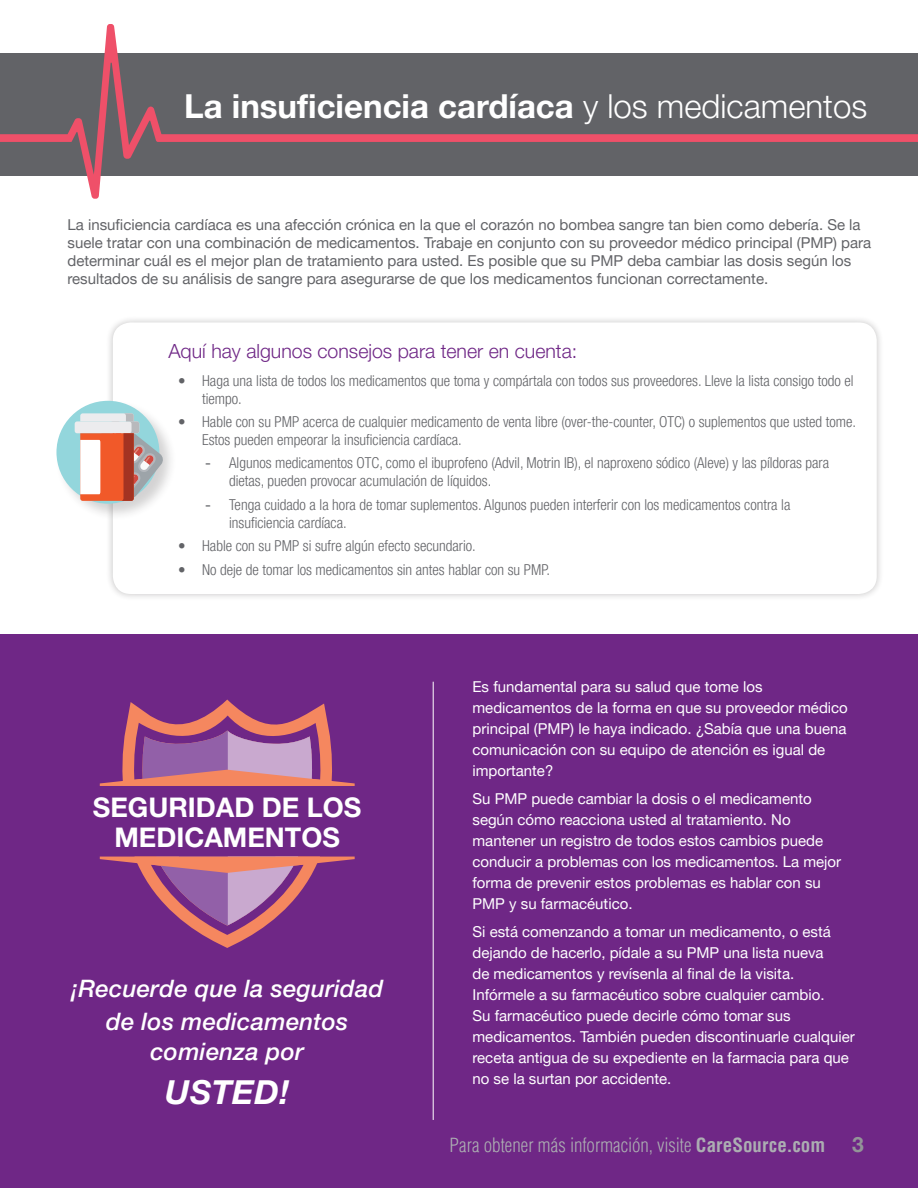
<style>
.page{position:relative;width:918px;height:1188px;background:#fff}
.page>*{position:absolute;margin:0;border:0;box-sizing:border-box;transform-origin:0 0}
.t1{font:700 33px "Helvetica Neue LT Pro";color:#fff}
.t2{font:italic 700 33px "Helvetica Neue LT Pro";letter-spacing:.01em;color:#fff}
.t3{font:700 27px/30px "Helvetica Neue LT Pro";color:#fff;text-align:center}
.t4{font:italic 500 24px/33px "Helvetica Neue LT Pro";letter-spacing:.01em;color:#fff;text-align:center}
.t5{font:700 21px "Helvetica Neue LT Pro";color:#939598}
.t6{font:300 19.5px "Helvetica Neue LT Pro";color:#6f2786}
.t7{font:300 condensed 19.05px "Helvetica LT Pro";color:#acaeb2}
.t8{font:15px/21px "Helvetica Neue LT Pro";color:#fff}
.t9{font:300 condensed 15px/18px "Helvetica Neue LT Pro";color:#626367}
.t10{font:15px/18px "Helvetica Neue LT Pro";color:#626367}
.s1{font-weight:300}
.s2{font-weight:400;font-stretch:normal}
.s3{font-weight:700}
</style>
<div class="page">
<div style="left:0;top:634px;width:918px;height:554px;background:#6f2786"></div>
<div style="left:105px;top:315px;width:779px;height:286px;background:#231f20;opacity:.25"></div>
<hr style="left:433px;top:682px;width:1px;height:438px;background:#fff">
<svg style="left:0;top:24px;width:918px;height:175px;fill:#626367"></svg>
<div style="left:113px;top:322px;width:764px;height:272px;background:#fff;border-radius:18px"></div>
<div style="left:55px;top:399px;width:122px;height:122px;background:#231f20;opacity:.2"></div>
<div style="left:56px;top:401px;width:103px;height:103px;background:#93d6dc;border-radius:50%"></div>
<div style="left:75px;top:421px;width:64px;height:12px;background:#ececee;border-radius:2px"></div>
<svg style="left:80px;top:413px;width:84px;height:88px"></svg>
<svg style="left:100px;top:857px;width:255px;height:91px"></svg>
<svg style="left:100px;top:700px;width:255px;height:86px"></svg>
<h2 class="t1" style="left:184px;top:86px;width:685px">La insuficiencia cardíaca <span class="s1">y los medicamentos</span></h2>
<p class="t10" style="left:68px;top:216px;width:805px">La insuficiencia cardíaca es una afección crónica en la que el corazón no bombea sangre tan bien como debería. Se la suele tratar con una combinación de medicamentos. Trabaje en conjunto con su proveedor médico principal (PMP) para determinar cuál es el mejor plan de tratamiento para usted. Es posible que su PMP deba cambiar las dosis según los resultados de su análisis de sangre para asegurarse de que los medicamentos funcionan correctamente.</p>
<h3 class="t6" style="left:168px;top:339px;width:410px">Aquí hay algunos consejos para tener en cuenta:</h3>
<p class="t9" style="left:202px;top:371px;width:653px;text-indent:-24px">• Haga una lista de todos los medicamentos que toma y compártala con todos sus proveedores. Lleve la lista consigo todo el tiempo.</p>
<p class="t9" style="left:202px;top:413px;width:656px;text-indent:-24px">• Hable con su PMP acerca de cualquier medicamento de venta libre (over-the-counter, OTC) o suplementos que usted tome.<br>Estos pueden empeorar la insuficiencia cardíaca.</p>
<p class="t9" style="left:229px;top:454px;width:602px;text-indent:-24px"><span class="s2">-</span> Algunos medicamentos OTC, como el ibuprofeno (Advil, Motrin IB), el naproxeno sódico (Aleve) y las píldoras para dietas, pueden provocar acumulación de líquidos.</p>
<p class="t9" style="left:229px;top:495px;width:563px;text-indent:-24px"><span class="s2">-</span> Tenga cuidado a la hora de tomar suplementos. Algunos pueden interferir con los medicamentos contra la insuficiencia cardíaca.</p>
<p class="t9" style="left:178px;top:537px;width:299px">• Hable con su PMP si sufre algún efecto secundario.</p>
<p class="t9" style="left:178px;top:560px;width:374px">• No deje de tomar los medicamentos sin antes hablar con su PMP.</p>
<h2 class="t3" style="left:93px;top:792px;width:270px">SEGURIDAD DE LOS<br>MEDICAMENTOS</h2>
<h3 class="t4" style="left:71px;top:971px;width:314px">¡Recuerde que la seguridad de los medicamentos</h3>
<h3 class="t4" style="left:150px;top:1034px;width:155px">comienza por</h3>
<h3 class="t2" style="left:165px;top:1072px;width:125px">USTED!</h3>
<p class="t8" style="left:472px;top:676px;width:377px">Es fundamental para su salud que tome los medicamentos de la forma en que su proveedor médico principal (PMP) le haya indicado. ¿Sabía que una buena comunicación con su equipo de atención es igual de importante?</p>
<p class="t8" style="left:472px;top:788px;width:370px">Su PMP puede cambiar la dosis o el medicamento según cómo reacciona usted al tratamiento. No mantener un registro de todos estos cambios puede conducir a problemas con los medicamentos. La mejor forma de prevenir estos problemas es hablar con su PMP y su farmacéutico.</p>
<p class="t8" style="left:472px;top:921px;width:384px">Si está comenzando a tomar un medicamento, o está dejando de hacerlo, pídale a su PMP una lista nueva<br>de medicamentos y revísenla al final de la visita.<br>Infórmele a su farmacéutico sobre cualquier cambio.<br>Su farmacéutico puede decirle cómo tomar sus medicamentos. También pueden discontinuarle cualquier receta antigua de su expediente en la farmacia para que no se la surtan por accidente.</p>
<p class="t7" style="left:450px;top:1133px;width:377px">Para obtener más información, visite <span class="s3">CareSource.com</span></p>
<h3 class="t5" style="left:852px;top:1132px;width:13px">3</h3>
</div>
